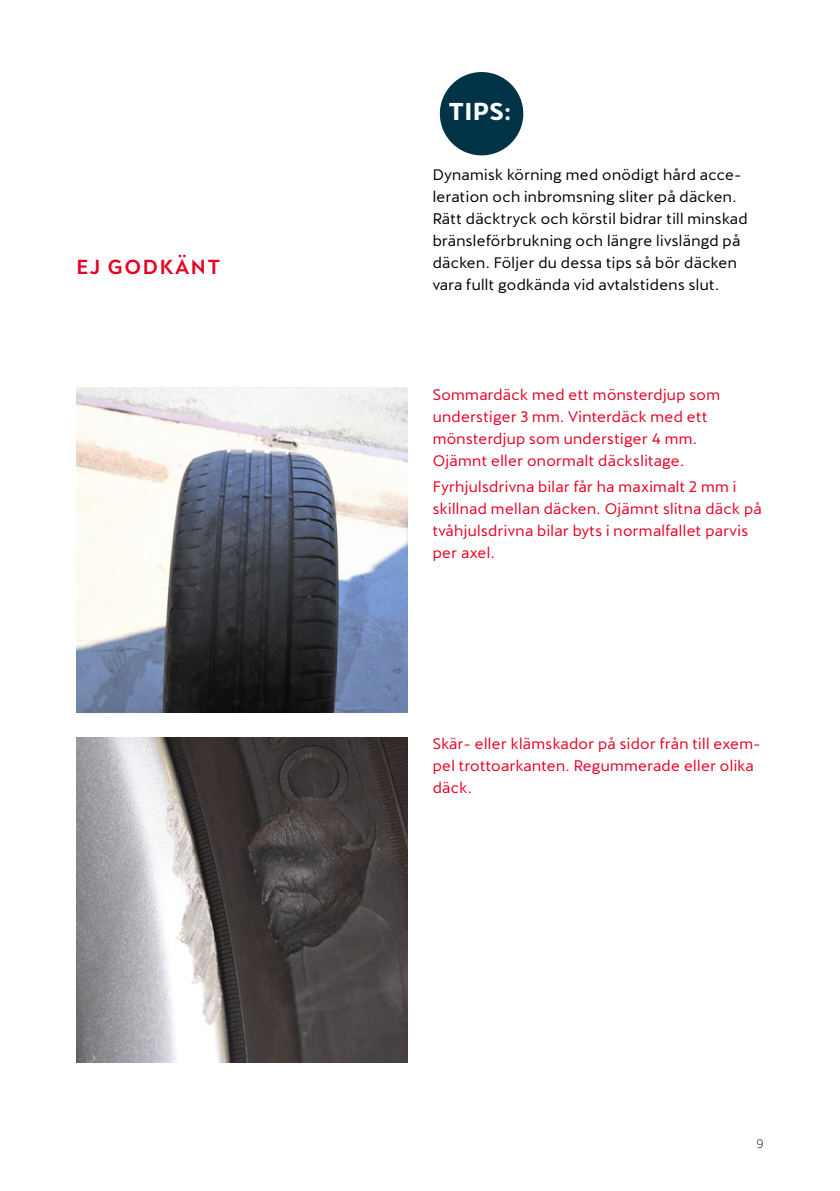
<style>
.page{position:relative;width:840px;height:1191px;background:#fff}
.page>*{position:absolute;margin:0;border:0;box-sizing:border-box;transform-origin:0 0}
.t1{font:700 24px "Cupra";color:#fff}
.Subline{font:500 20px "Cupra";letter-spacing:.075em;color:#e70023}
.Brödtext{font:15px/22px "Cupra";letter-spacing:.025em;color:#e70023}
.Brödtext-2{font:15px/22px "Cupra";letter-spacing:.025em;color:#000}
.t2{font:300 12px "Cupra";color:#000}
</style>
<div class="page">
<img style="left:76px;top:387px;width:331px;height:325px">
<img style="left:76px;top:738px;width:331px;height:324px">
<div style="left:439px;top:72px;width:84px;height:83px;background:#003345;border-radius:50%"></div>
<p class="Subline" style="left:76px;top:255px;width:145px">EJ GODKÄNT</p>
<p class="t1" style="left:448px;top:98px;width:64px">TIPS:</p>
<p class="Brödtext-2" style="left:432px;top:161px;width:316px">Dynamisk körning med onödigt hård acce&shy;leration och inbromsning sliter på däcken.<br>Rätt däcktryck och körstil bidrar till minskad bränsleförbrukning och längre livslängd på däcken. Följer du dessa tips så bör däcken vara fullt godkända vid avtalstidens slut.</p>
<p class="Brödtext" style="left:432px;top:381px;width:289px">Sommardäck med ett mönsterdjup som understiger 3 mm. Vinterdäck med ett mönsterdjup som understiger 4 mm.<br>Ojämnt eller onormalt däckslitage.</p>
<p class="Brödtext" style="left:432px;top:473px;width:330px">Fyrhjulsdrivna bilar får ha maximalt 2 mm i skillnad mellan däcken. Ojämnt slitna däck på tvåhjulsdrivna bilar byts i normalfallet parvis per axel.</p>
<p class="Brödtext" style="left:432px;top:730px;width:329px">Skär- eller klämskador på sidor från till exem&shy;pel trottoarkanten. Regummerade eller olika däck.</p>
<p class="t2" style="left:756px;top:1133px;width:9px">9</p>
</div>
